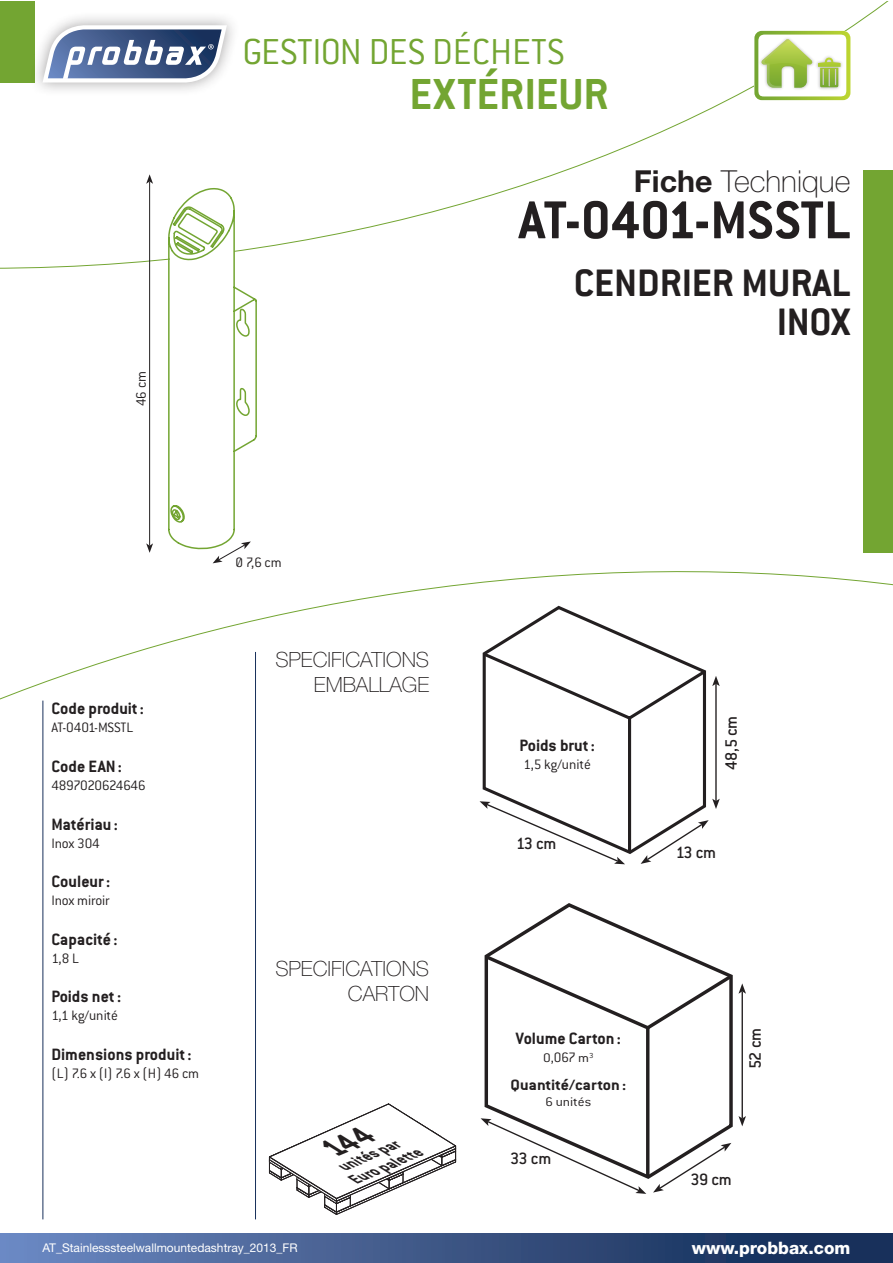
<style>
.page{position:relative;width:893px;height:1263px;background:#fff}
.page>*{position:absolute;margin:0;border:0;box-sizing:border-box;transform-origin:0 0}
.t1{font:700 58.5px "Conduit ITC";color:#231f20}
.t2{font:700 47.7px "Conduit ITC";color:#73a532}
.t3{font:700 42px/39px "Conduit ITC";color:#231f20;text-align:right}
.t4{font:300 39.6px "Conduit ITC";color:#73a532}
.t5{font:100 30.3px "Helvetica Neue LT Std";color:#231f20}
.t6{font:100 21px/25.2px "Helvetica Neue LT Std";color:#231f20;text-align:right}
.t7{font:700 18px "Conduit ITC";color:#231f20}
.t8{font:500 18px "Conduit ITC";letter-spacing:-.015em;color:#231f20}
.t9{font:800 17.1px "Helvetica Neue LT Std";color:#fff}
.t10{font:700 16.35px "Conduit ITC";letter-spacing:-.005em;color:#231f20;scale:1.1 1}
.t11{font:italic 700 16.2px/16.2px "Conduit ITC";color:#231f20}
.t12{font:300 15px "Conduit ITC";letter-spacing:-.01em;color:#231f20}
.t13{font:300 15px "Conduit ITC";letter-spacing:-.03em;color:#231f20}
.t14{font:300 13.65px "Conduit ITC";color:#231f20;scale:1.1 1}
.t15{font:12px "Helvetica Neue LT Std";color:#fff}
.s1{font-weight:700}
.s2{font-size:15px}
</style>
<div class="page">
<svg style="left:0;top:1px;width:889px;height:268px"></svg>
<div style="left:863px;top:170px;width:29px;height:383px;background:#73a532"></div>
<hr style="left:149px;top:181px;width:1px;height:365px;background:#231f20">
<svg style="left:146px;top:174px;width:7px;height:10px"></svg>
<svg style="left:146px;top:543px;width:7px;height:10px"></svg>
<svg style="left:754px;top:31px;width:96px;height:69px"></svg>
<div style="left:0;top:1233px;width:892px;height:30px;background:linear-gradient(to right,#6c88c0,#0e274f)"></div>
<svg style="left:0;top:571px;width:892px;height:134px"></svg>
<hr style="left:255px;top:652px;width:1px;height:567px;background:#18305b">
<hr style="left:43px;top:701px;width:1px;height:518px;background:#18305b">
<svg style="left:481px;top:604px;width:227px;height:250px"></svg>
<hr style="left:628px;top:718px;width:3px;height:134px;background:#231f20">
<svg style="left:484px;top:903px;width:249px;height:276px"></svg>
<hr style="left:646px;top:1028px;width:3px;height:148px;background:#231f20">
<svg style="left:641px;top:820px;width:68px;height:44px"></svg>
<hr style="left:715px;top:684px;width:2px;height:117px;background:#231f20">
<svg style="left:480px;top:650px;width:240px;height:71px"></svg>
<svg style="left:712px;top:799px;width:8px;height:10px"></svg>
<svg style="left:479px;top:801px;width:146px;height:63px"></svg>
<svg style="left:653px;top:1143px;width:78px;height:49px"></svg>
<hr style="left:742px;top:991px;width:1px;height:127px;background:#231f20">
<svg style="left:484px;top:952px;width:262px;height:80px"></svg>
<svg style="left:738px;top:1116px;width:8px;height:10px"></svg>
<svg style="left:481px;top:1118px;width:165px;height:76px"></svg>
<svg style="left:167px;top:187px;width:91px;height:376px"></svg>
<div style="left:0;top:1px;width:34px;height:82px;background:#73a532"></div>
<div style="left:30px;top:11px;width:210px;height:86px;background:#231f20;opacity:.4"></div>
<svg style="left:43px;top:25px;width:184px;height:58px"></svg>
<svg style="left:268px;top:1103px;width:189px;height:112px"></svg>
<h3 class="t4" style="left:242px;top:30px;width:323px">GESTION DES DÉCHETS</h3>
<h2 class="t2" style="left:410px;top:66px;width:201px">EXTÉRIEUR</h2>
<h3 class="t5" style="left:634px;top:164px;width:218px"><span class="s1">Fiche</span> Technique</h3>
<h1 class="t1" style="left:519px;top:186px;width:333px">AT-0401-MSSTL</h1>
<p class="t12" style="left:133px;top:406px;width:37px;rotate:-90deg">46 cm</p>
<p class="t7" style="left:51px;top:698px;width:94px">Code produit:</p>
<p class="t12" style="left:51px;top:719px;width:83px">AT-0401-MSSTL</p>
<p class="t7" style="left:51px;top:756px;width:72px">Code EAN:</p>
<p class="t13" style="left:51px;top:777px;width:96px">4897020624646</p>
<p class="t7" style="left:51px;top:813px;width:68px">Matériau :</p>
<p class="t12" style="left:51px;top:835px;width:50px">Inox 304</p>
<p class="t7" style="left:51px;top:871px;width:60px">Couleur:</p>
<p class="t12" style="left:51px;top:892px;width:60px">Inox miroir</p>
<p class="t7" style="left:51px;top:929px;width:68px">Capacité :</p>
<p class="t12" style="left:51px;top:950px;width:29px">1,8 L</p>
<p class="t7" style="left:51px;top:986px;width:71px">Poids net:</p>
<p class="t12" style="left:51px;top:1007px;width:68px">1,1 kg/unité</p>
<p class="t7" style="left:51px;top:1044px;width:142px">Dimensions produit:</p>
<p class="t12" style="left:51px;top:1065px;width:149px">(L) 7.6 x (l) 7.6 x (H) 46 cm</p>
<p class="t12" style="left:236px;top:554px;width:48px">Ø 7,6 cm</p>
<p class="t6" style="left:275px;top:647px;width:155px">SPECIFICATIONS<br>EMBALLAGE</p>
<p class="t6" style="left:275px;top:956px;width:155px">SPECIFICATIONS<br>CARTON</p>
<p class="t11" style="left:345px;top:1156px;width:76px;text-indent:-5px;rotate:-23deg">unités par<br>Euro palette</p>
<h3 class="t3" style="left:574px;top:262px;width:278px">CENDRIER MURAL<br>INOX</h3>
<p class="t7" style="left:519px;top:735px;width:77px">Poids brut:</p>
<p class="t12" style="left:523px;top:756px;width:69px">1,5 kg/unité</p>
<p class="t8" style="left:516px;top:833px;width:42px">13 cm</p>
<p class="t8" style="left:721px;top:770px;width:56px;rotate:-90deg">48,5 cm</p>
<p class="t8" style="left:676px;top:842px;width:42px">13 cm</p>
<p class="t7" style="left:516px;top:1028px;width:106px">Volume Carton :</p>
<p class="t14" style="left:543px;top:1051px;width:47px">0,<span class="s2">067</span> m<sup>3</sup></p>
<p class="t10" style="left:511px;top:1075px;width:107px">Quantité/carton :</p>
<p class="t14" style="left:545px;top:1094px;width:43px">6 unités</p>
<p class="t8" style="left:510px;top:1148px;width:43px">33 cm</p>
<p class="t8" style="left:745px;top:1069px;width:43px;rotate:-90deg">52 cm</p>
<p class="t8" style="left:690px;top:1169px;width:43px">39 cm</p>
<p class="t15" style="left:43px;top:1241px;width:257px">AT_Stainlesssteelwallmountedashtray_2013_FR</p>
<p class="t9" style="left:692px;top:1238px;width:160px">www.probbax.com</p>
</div>
